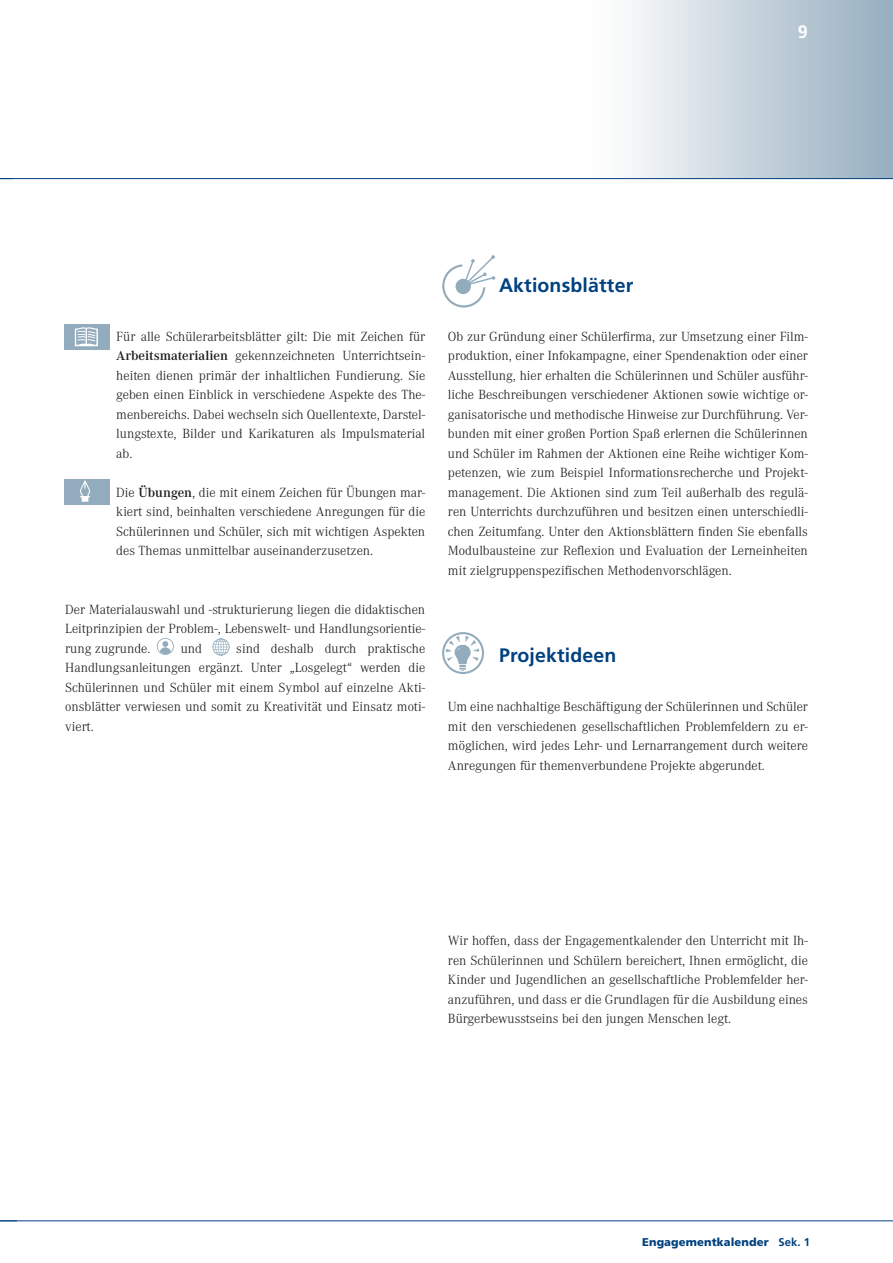
<style>
.page{position:relative;width:893px;height:1263px;background:#fff}
.page>*{position:absolute;margin:0;border:0;box-sizing:border-box;transform-origin:0 0}
.t1{font:700 19.5px "Frutiger";letter-spacing:.01em;color:#004180}
.t2{font:700 18px "Frutiger";color:#fff}
.t3{font:300 13.8px/19.5px "Corporate A";color:#1a1a18;text-align:justify}
.t4{font:900 11.25px "Frutiger";letter-spacing:.01em;color:#004180}
.s1{font-weight:600}
.s2{font-weight:700}
</style>
<div class="page">
<div style="left:580px;top:0;width:313px;height:179px;background:linear-gradient(to right,#fff,#96aebf)"></div>
<hr style="left:0;top:1220px;width:893px;height:1px;background:#004180">
<svg style="left:442px;top:255px;width:53px;height:52px"></svg>
<div style="left:64px;top:324px;width:45px;height:26px;background:#93acbd"></div>
<div style="left:64px;top:479px;width:45px;height:25px;background:#93acbd"></div>
<svg style="left:74px;top:327px;width:24px;height:20px"></svg>
<svg style="left:80px;top:480px;width:10px;height:22px"></svg>
<img style="left:442px;top:632px;width:42px;height:42px">
<svg style="left:157px;top:638px;width:17px;height:17px"></svg>
<svg style="left:212px;top:638px;width:18px;height:18px"></svg>
<hr style="left:0;top:178px;width:893px;height:1px;background:#004180">
<h2 class="t2" style="left:798px;top:22px;width:12px">9</h2>
<p class="t3" style="left:116px;top:327px;width:310px">Für alle Schülerarbeitsblätter gilt: Die mit Zeichen für <span class="s1">Arbeitsmaterialien</span> gekennzeichneten Unterrichtsein&shy;heiten dienen primär der inhaltlichen Fundierung. Sie geben einen Einblick in verschiedene Aspekte des The&shy;menbereichs. Dabei wechseln sich Quellentexte, Darstel&shy;lungstexte, Bilder und Karikaturen als Impulsmaterial ab.</p>
<p class="t3" style="left:116px;top:483px;width:310px">Die <span class="s1">Übungen</span>, die mit einem Zeichen für Übungen mar&shy;kiert sind, beinhalten verschiedene Anregungen für die Schülerinnen und Schüler, sich mit wichtigen Aspekten des Themas unmittelbar auseinanderzusetzen.</p>
<p class="t3" style="left:65px;top:600px;width:361px">Der Materialauswahl und -strukturierung liegen die didaktischen Leitprinzipien der Problem-, Lebenswelt- und Handlungsorientie&shy;rung zugrunde.</p>
<p class="t3" style="left:65px;top:639px;width:361px;text-indent:171px">sind deshalb durch praktische Handlungsanleitungen ergänzt. Unter „Losgelegt“ werden die Schülerinnen und Schüler mit einem Symbol auf einzelne Akti&shy;onsblätter verwiesen und somit zu Kreativität und Einsatz moti&shy;viert.</p>
<p class="t3" style="left:181px;top:639px;width:23px">und</p>
<h1 class="t1" style="left:499px;top:274px;width:136px">Aktionsblätter</h1>
<p class="t3" style="left:448px;top:327px;width:361px">Ob zur Gründung einer Schülerfirma, zur Umsetzung einer Film&shy;produktion, einer Infokampagne, einer Spendenaktion oder einer Ausstellung, hier erhalten die Schülerinnen und Schüler ausführ&shy;liche Beschreibungen verschiedener Aktionen sowie wichtige or&shy;ganisatorische und methodische Hinweise zur Durchführung. Ver&shy;bunden mit einer großen Portion Spaß erlernen die Schülerinnen und Schüler im Rahmen der Aktionen eine Reihe wichtiger Kom&shy;petenzen, wie zum Beispiel Informationsrecherche und Projekt&shy;management. Die Aktionen sind zum Teil außerhalb des regulä&shy;ren Unterrichts durchzuführen und besitzen einen unterschiedli&shy;chen Zeitumfang. Unter den Aktionsblättern finden Sie ebenfalls Modulbausteine zur Reflexion und Evaluation der Lerneinheiten mit zielgruppenspezifischen Methodenvorschlägen.</p>
<h1 class="t1" style="left:499px;top:644px;width:119px">Projektideen</h1>
<p class="t3" style="left:448px;top:697px;width:361px">Um eine nachhaltige Beschäftigung der Schülerinnen und Schüler mit den verschiedenen gesellschaftlichen Problemfeldern zu er&shy;möglichen, wird jedes Lehr- und Lernarrangement durch weitere Anregungen für themenverbundene Projekte abgerundet.</p>
<p class="t3" style="left:448px;top:931px;width:361px">Wir hoffen, dass der Engagementkalender den Unterricht mit Ih&shy;ren Schülerinnen und Schülern bereichert, Ihnen ermöglicht, die Kinder und Jugendlichen an gesellschaftliche Problemfelder her&shy;anzuführen, und dass er die Grundlagen für die Ausbildung eines Bürgerbewusstseins bei den jungen Menschen legt.</p>
<p class="t4" style="left:642px;top:1235px;width:170px">Engagementkalender <span class="s2">Sek. 1</span></p>
</div>
